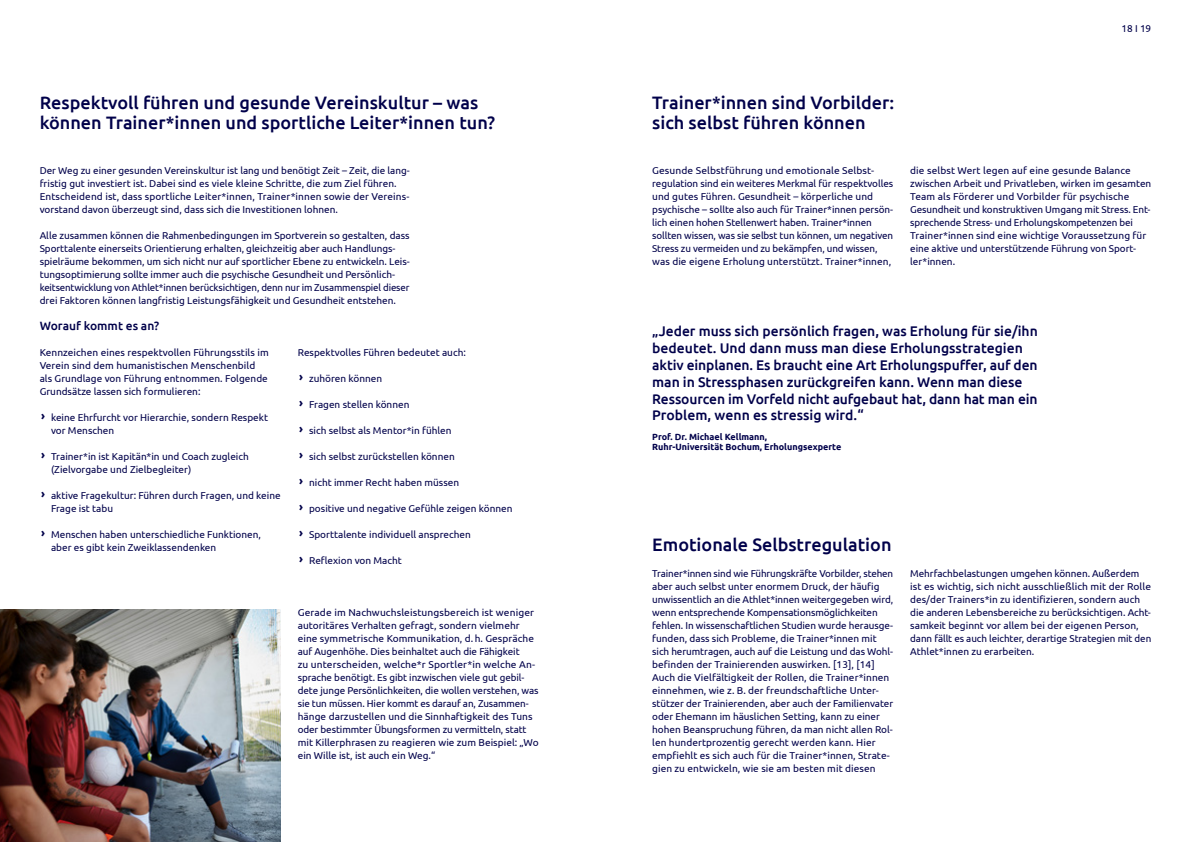
<style>
.page{position:relative;width:1191px;height:842px;background:#fff}
.page>*{position:absolute;margin:0;border:0;box-sizing:border-box;transform-origin:0 0}
.t1{font:500 18px/20px "Ubuntu";color:#00004a}
.t2{font:500 14px/16.8px "Ubuntu";letter-spacing:-.005em;color:#00004a}
.t3{font:500 12px "Ubuntu";color:#00004a}
.t4{font:10px/13px "Ubuntu";color:#00004a}
.t5{font:700 9px/10.8px "Ubuntu";color:#00004a}
.s1{font-weight:700;font-size:12px}
</style>
<div class="page">
<img style="left:0;top:609px;width:281px;height:233px">
<h1 class="t1" style="left:40px;top:92px;width:457px">Respektvoll führen und gesunde Vereinskultur – was können Trainer*innen und sportliche Leiter*innen tun?</h1>
<p class="t4" style="left:40px;top:163px;width:371px">Der Weg zu einer gesunden Vereinskultur ist lang und benötigt Zeit – Zeit, die lang&shy;fristig gut investiert ist. Dabei sind es viele kleine Schritte, die zum Ziel führen.<br>Entscheidend ist, dass sportliche Leiter*innen, Trainer*innen sowie der Vereins&shy;vorstand davon überzeugt sind, dass sich die Investitionen lohnen.</p>
<p class="t4" style="left:40px;top:228px;width:371px">Alle zusammen können die Rahmenbedingungen im Sportverein so gestalten, dass Sporttalente einerseits Orientierung erhalten, gleichzeitig aber auch Handlungs&shy;spielräume bekommen, um sich nicht nur auf sportlicher Ebene zu entwickeln. Leis&shy;tungsoptimierung sollte immer auch die psychische Gesundheit und Persönlich&shy;keitsentwicklung von Athlet*innen berücksichtigen, denn nur im Zusammenspiel dieser drei Faktoren können langfristig Leistungsfähigkeit und Gesundheit entstehen.</p>
<p class="t3" style="left:40px;top:318px;width:121px">Worauf kommt es an?</p>
<p class="t4" style="left:40px;top:345px;width:230px">Kennzeichen eines respektvollen Führungsstils im Verein sind dem humanistischen Menschenbild als Grundlage von Führung entnommen. Folgende Grundsätze lassen sich formulieren:</p>
<p class="t4" style="left:51px;top:410px;width:219px;text-indent:-10px"><span class="s1">›</span> keine Ehrfurcht vor Hierarchie, sondern Respekt vor Menschen</p>
<p class="t4" style="left:51px;top:449px;width:199px;text-indent:-10px"><span class="s1">›</span> Trainer*in ist Kapitän*in und Coach zugleich (Zielvorgabe und Zielbegleiter)</p>
<p class="t4" style="left:51px;top:488px;width:231px;text-indent:-10px"><span class="s1">›</span> aktive Fragekultur: Führen durch Fragen, und keine<br>Frage ist tabu</p>
<p class="t4" style="left:51px;top:527px;width:211px;text-indent:-10px"><span class="s1">›</span> Menschen haben unterschiedliche Funktionen, aber es gibt kein Zweiklassendenken</p>
<p class="t4" style="left:298px;top:345px;width:170px">Respektvolles Führen bedeutet auch:</p>
<p class="t4" style="left:299px;top:371px;width:84px"><span class="s1">›</span> zuhören können</p>
<p class="t4" style="left:299px;top:397px;width:112px"><span class="s1">›</span> Fragen stellen können</p>
<p class="t4" style="left:299px;top:423px;width:154px"><span class="s1">›</span> sich selbst als Mentor*in fühlen</p>
<p class="t4" style="left:299px;top:449px;width:157px"><span class="s1">›</span> sich selbst zurückstellen können</p>
<p class="t4" style="left:299px;top:475px;width:162px"><span class="s1">›</span> nicht immer Recht haben müssen</p>
<p class="t4" style="left:299px;top:501px;width:215px"><span class="s1">›</span> positive und negative Gefühle zeigen können</p>
<p class="t4" style="left:299px;top:527px;width:173px"><span class="s1">›</span> Sporttalente individuell ansprechen</p>
<p class="t4" style="left:299px;top:553px;width:104px"><span class="s1">›</span> Reflexion von Macht</p>
<p class="t4" style="left:298px;top:605px;width:242px">Gerade im Nachwuchsleistungsbereich ist weniger autoritäres Verhalten gefragt, sondern vielmehr eine symmetrische Kommunikation, d.h. Gespräche auf Augenhöhe. Dies beinhaltet auch die Fähigkeit<br>zu unterscheiden, welche*r Sportler*in welche An&shy;sprache benötigt. Es gibt inzwischen viele gut gebil&shy;dete junge Persönlichkeiten, die wollen verstehen, was sie tun müssen. Hier kommt es darauf an, Zusammen&shy;hänge darzustellen und die Sinnhaftigkeit des Tuns oder bestimmter Übungsformen zu vermitteln, statt mit Killerphrasen zu reagieren wie zum Beispiel: „Wo ein Wille ist, ist auch ein Weg.“</p>
<p class="t4" style="left:1121px;top:21px;width:31px">18 I 19</p>
<h1 class="t1" style="left:652px;top:92px;width:243px">Trainer*innen sind Vorbilder: sich selbst führen können</h1>
<p class="t4" style="left:652px;top:163px;width:242px">Gesunde Selbstführung und emotionale Selbst&shy;regulation sind ein weiteres Merkmal für respektvolles und gutes Führen. Gesundheit – körperliche und psychische – sollte also auch für Trainer*innen persön&shy;lich einen hohen Stellenwert haben. Trainer*innen sollten wissen, was sie selbst tun können, um negativen Stress zu vermeiden und zu bekämpfen, und wissen, was die eigene Erholung unterstützt. Trainer*innen,</p>
<p class="t4" style="left:910px;top:163px;width:242px">die selbst Wert legen auf eine gesunde Balance zwischen Arbeit und Privatleben, wirken im gesamten Team als Förderer und Vorbilder für psychische Gesundheit und konstruktiven Umgang mit Stress. Ent&shy;sprechende Stress- und Erholungskompetenzen bei Trainer*innen sind eine wichtige Voraussetzung für eine aktive und unterstützende Führung von Sport&shy;ler*innen.</p>
<p class="t2" style="left:652px;top:322px;width:387px">„Jeder muss sich persönlich fragen, was Erholung für sie/ihn bedeutet. Und dann muss man diese Erholungsstrategien aktiv einplanen. Es braucht eine Art Erholungspuffer, auf den man in Stressphasen zurückgreifen kann. Wenn man diese Ressourcen im Vorfeld nicht aufgebaut hat, dann hat man ein Problem, wenn es stressig wird.“</p>
<p class="t5" style="left:652px;top:431px;width:191px">Prof. Dr. Michael Kellmann,<br>Ruhr-Universität Bochum, Erholungsexperte</p>
<h1 class="t1" style="left:652px;top:533px;width:241px">Emotionale Selbstregulation</h1>
<p class="t4" style="left:652px;top:566px;width:242px">Trainer*innen sind wie Führungskräfte Vorbilder, stehen aber auch selbst unter enormem Druck, der häufig unwissentlich an die Athlet*innen weitergegeben wird, wenn entsprechende Kompensationsmöglichkeiten fehlen. In wissenschaftlichen Studien wurde herausge&shy;funden, dass sich Probleme, die Trainer*innen mit sich herumtragen, auch auf die Leistung und das Wohl&shy;befinden der Trainierenden auswirken. [13], [14] Auch die Vielfältigkeit der Rollen, die Trainer*innen einnehmen, wie z. B. der freundschaftliche Unter&shy;stützer der Trainierenden, aber auch der Familienvater oder Ehemann im häuslichen Setting, kann zu einer hohen Beanspruchung führen, da man nicht allen Rol&shy;len hundertprozentig gerecht werden kann. Hier empfiehlt es sich auch für die Trainer*innen, Strate&shy;gien zu entwickeln, wie sie am besten mit diesen</p>
<p class="t4" style="left:910px;top:566px;width:242px">Mehrfachbelastungen umgehen können. Außerdem ist es wichtig, sich nicht ausschließlich mit der Rolle des/der Trainers*in zu identifizieren, sondern auch die anderen Lebensbereiche zu berücksichtigen. Acht&shy;samkeit beginnt vor allem bei der eigenen Person, dann fällt es auch leichter, derartige Strategien mit den Athlet*innen zu erarbeiten.</p>
</div>
